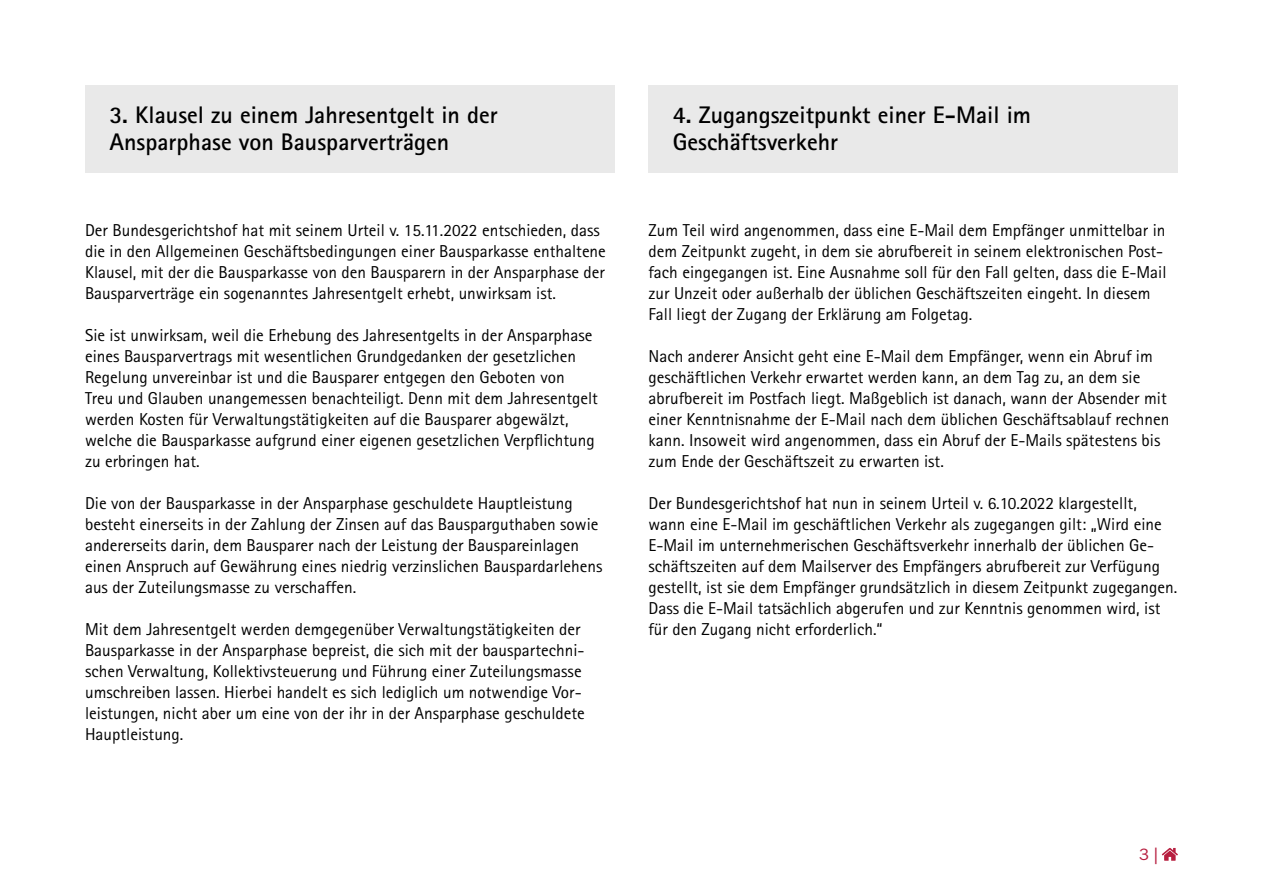
<style>
.page{position:relative;width:1263px;height:893px;background:#fff}
.page>*{position:absolute;margin:0;border:0;box-sizing:border-box;transform-origin:0 0}
.t1{font:700 24px/27px "Rotis Sans Serif Std";color:#000}
.t2{font:17.25px/21px "Rotis Sans Serif Std";color:#000}
.t3{font:16.5px "ITC Franklin Gothic Std";color:#b71e3f}
.s1{font-family:"News Gothic Std"}
</style>
<div class="page">
<svg style="left:1162px;top:848px;width:16px;height:13px"></svg>
<div style="left:85px;top:85px;width:529px;height:88px;background:#e9e9e9"></div>
<div style="left:648px;top:85px;width:530px;height:88px;background:#e9e9e9"></div>
<h1 class="t1" style="left:109px;top:101px;width:390px">3. Klausel zu einem Jahresentgelt in der<br>Ansparphase von Bausparverträgen</h1>
<h1 class="t1" style="left:673px;top:101px;width:360px">4. Zugangszeitpunkt einer E-Mail im<br>Geschäftsverkehr</h1>
<p class="t2" style="left:85px;top:219px;width:522px">Der Bundesgerichtshof hat mit seinem Urteil v. 15.11.2022 entschieden, dass die in den Allgemeinen Geschäftsbedingungen einer Bausparkasse enthaltene Klausel, mit der die Bausparkasse von den Bausparern in der Ansparphase der Bausparverträge ein sogenanntes Jahresentgelt erhebt, unwirksam ist.</p>
<p class="t2" style="left:85px;top:324px;width:514px">Sie ist unwirksam, weil die Erhebung des Jahresentgelts in der Ansparphase eines Bausparvertrags mit wesentlichen Grundgedanken der gesetzlichen Regelung unvereinbar ist und die Bausparer entgegen den Geboten von<br>Treu und Glauben unangemessen benachteiligt. Denn mit dem Jahresentgelt werden Kosten für Verwaltungstätigkeiten auf die Bausparer abgewälzt, welche die Bausparkasse aufgrund einer eigenen gesetzlichen Verpflichtung zu erbringen hat.</p>
<p class="t2" style="left:85px;top:492px;width:519px">Die von der Bausparkasse in der Ansparphase geschuldete Hauptleistung besteht einerseits in der Zahlung der Zinsen auf das Bausparguthaben sowie andererseits darin, dem Bausparer nach der Leistung der Bauspareinlagen einen Anspruch auf Gewährung eines niedrig verzinslichen Bauspardarlehens aus der Zuteilungsmasse zu verschaffen.</p>
<p class="t2" style="left:85px;top:618px;width:501px">Mit dem Jahresentgelt werden demgegenüber Verwaltungstätigkeiten der Bausparkasse in der Ansparphase bepreist, die sich mit der bauspartechni&shy;schen Verwaltung, Kollektivsteuerung und Führung einer Zuteilungsmasse umschreiben lassen. Hierbei handelt es sich lediglich um notwendige Vor&shy;leistungen, nicht aber um eine von der ihr in der Ansparphase geschuldete Hauptleistung.</p>
<p class="t2" style="left:648px;top:219px;width:519px">Zum Teil wird angenommen, dass eine E-Mail dem Empfänger unmittelbar in dem Zeitpunkt zugeht, in dem sie abrufbereit in seinem elektronischen Post&shy;fach eingegangen ist. Eine Ausnahme soll für den Fall gelten, dass die E-Mail zur Unzeit oder außerhalb der üblichen Geschäftszeiten eingeht. In diesem Fall liegt der Zugang der Erklärung am Folgetag.</p>
<p class="t2" style="left:648px;top:345px;width:522px">Nach anderer Ansicht geht eine E-Mail dem Empfänger, wenn ein Abruf im geschäftlichen Verkehr erwartet werden kann, an dem Tag zu, an dem sie abrufbereit im Postfach liegt. Maßgeblich ist danach, wann der Absender mit einer Kenntnisnahme der E-Mail nach dem üblichen Geschäftsablauf rechnen kann. Insoweit wird angenommen, dass ein Abruf der E-Mails spätestens bis zum Ende der Geschäftszeit zu erwarten ist.</p>
<p class="t2" style="left:648px;top:492px;width:530px">Der Bundesgerichtshof hat nun in seinem Urteil v. 6.10.2022 klargestellt, wann eine E-Mail im geschäftlichen Verkehr als zugegangen gilt: „Wird eine E-Mail im unternehmerischen Geschäftsverkehr innerhalb der üblichen Ge&shy;schäftszeiten auf dem Mailserver des Empfängers abrufbereit zur Verfügung gestellt, ist sie dem Empfänger grundsätzlich in diesem Zeitpunkt zugegangen.<br>Dass die E-Mail tatsächlich abgerufen und zur Kenntnis genommen wird, ist für den Zugang nicht erforderlich.“</p>
<p class="t3" style="left:1139px;top:845px;width:20px">3 <span class="s1">|</span></p>
</div>
